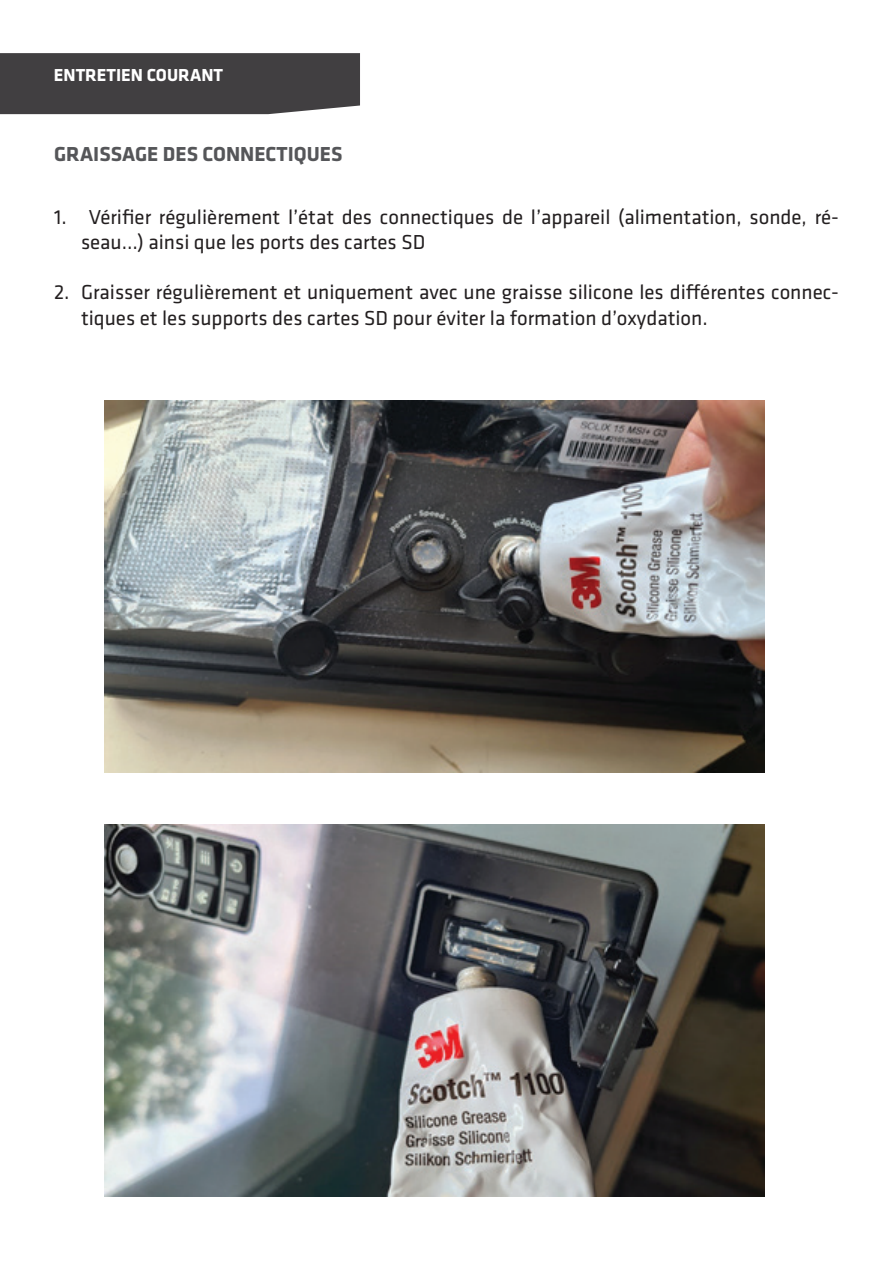
<style>
.page{position:relative;width:893px;height:1263px;background:#fff}
.page>*{position:absolute;margin:0;border:0;box-sizing:border-box;transform-origin:0 0}
.t1{font:21px/25.2px "Klavika";color:#231f20}
.t2{font:700 21px "Klavika";color:#555659}
.t3{font:700 18px "Klavika";color:#fff}
</style>
<div class="page">
<div style="left:0;top:53px;width:360px;height:61px;background:#413f41"></div>
<img style="left:104px;top:400px;width:660px;height:372px">
<img style="left:104px;top:824px;width:660px;height:372px">
<p class="t3" style="left:54px;top:62px;width:171px">ENTRETIEN COURANT</p>
<p class="t2" style="left:54px;top:139px;width:290px">GRAISSAGE DES CONNECTIQUES</p>
<p class="t1" style="left:81px;top:204px;width:760px;text-indent:-27px">1. Vérifier régulièrement l’état des connectiques de l’appareil (alimentation, sonde, ré&shy;seau…) ainsi que les ports des cartes SD</p>
<p class="t1" style="left:81px;top:279px;width:759px;text-indent:-27px">2. Graisser régulièrement et uniquement avec une graisse silicone les différentes connec&shy;tiques et les supports des cartes SD pour éviter la formation d’oxydation.</p>
</div>
